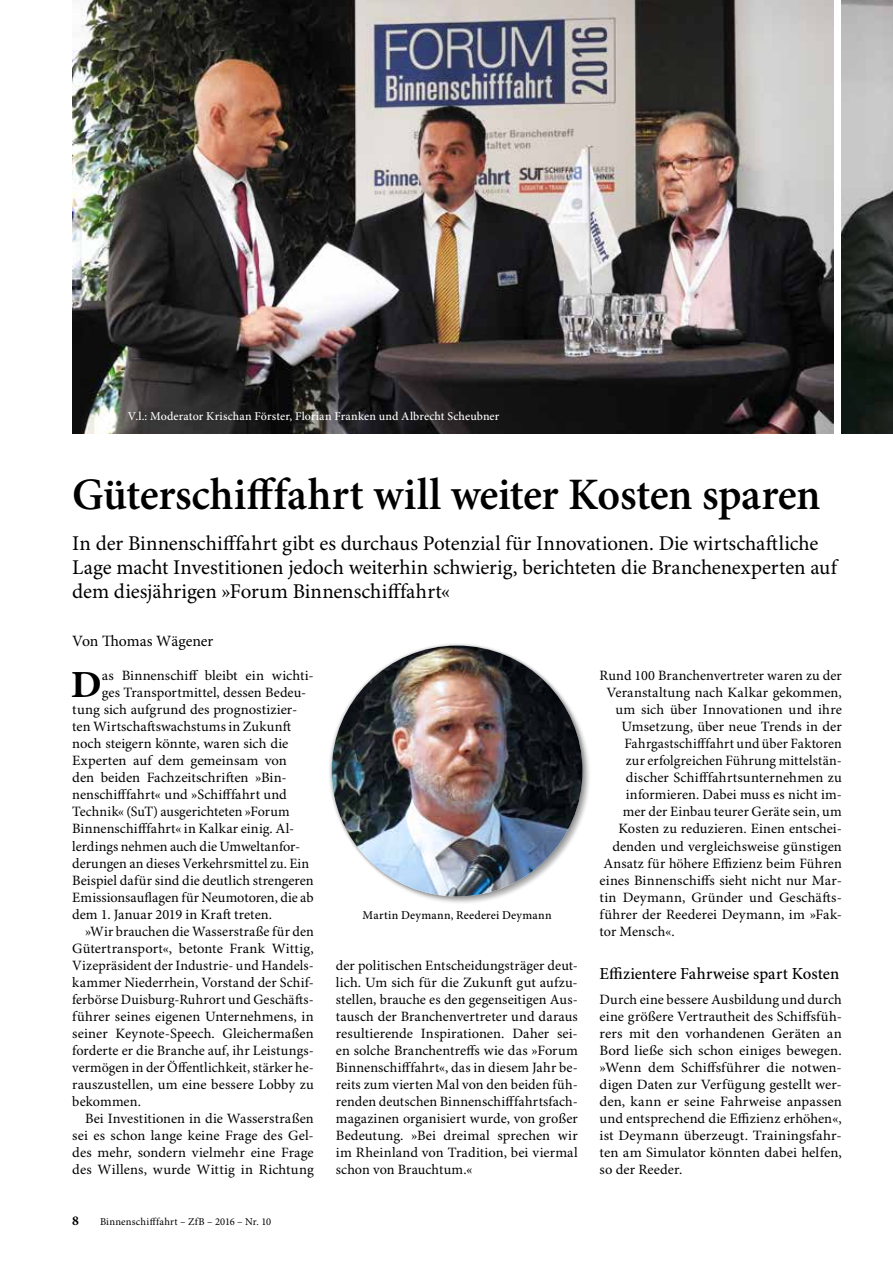
<style>
.page{position:relative;width:893px;height:1263px;background:#fff}
.page>*{position:absolute;margin:0;border:0;box-sizing:border-box;transform-origin:0 0}
.t1{font:600 45px "Minion Pro";letter-spacing:-.01em;color:#000}
.t2{font:700 38.4px "Minion Pro";color:#000;scale:1.06 1}
.t3{font:21px/24px "Minion Pro";letter-spacing:-.005em;color:#000}
.t4{font:500 16.8px "Minion Pro";color:#000}
.t5{font:15.75px "Minion Pro";letter-spacing:-.005em;color:#000}
.t6{font:14.25px/17px "Minion Pro";letter-spacing:.005em;color:#000;text-align:justify}
.t7{font:700 13.5px "Minion Pro";color:#000}
.t8{font:500 12px "Minion Pro";letter-spacing:.01em;color:#fff}
.t9{font:500 12px "Minion Pro";letter-spacing:.02em;color:#000}
.t10{font:10.5px "Minion Pro";letter-spacing:.02em;color:#000}
</style>
<div class="page">
<img style="left:842px;top:0;width:51px;height:434px">
<img style="left:72px;top:0;width:761px;height:434px">
<div style="left:331px;top:645px;width:260px;height:260px;background:#000;opacity:.3"></div>
<div style="left:328px;top:642px;width:258px;height:258px;background:#000;opacity:.3"></div>
<img style="left:332px;top:645px;width:251px;height:251px;border-radius:125px">
<p class="t8" style="left:128px;top:409px;width:373px">V.l.: Moderator Krischan Förster, Florian Franken und Albrecht Scheubner</p>
<h1 class="t1" style="left:72px;top:468px;width:750px">Güterschifffahrt will weiter Kosten sparen</h1>
<h3 class="t3" style="left:72px;top:532px;width:766px">In der Binnenschifffahrt gibt es durchaus Potenzial für Innovationen. Die wirtschaftliche<br>Lage macht Investitionen jedoch weiterhin schwierig, berichteten die Branchenexperten auf dem diesjährigen »Forum Binnenschifffahrt«</h3>
<p class="t5" style="left:72px;top:632px;width:143px">Von Thomas Wägener</p>
<h2 class="t2" style="left:71px;top:662px;width:31px">D</h2>
<p class="t6" style="left:102px;top:668px;width:213px">as Binnenschiff bleibt ein wichti-</p>
<p class="t6" style="left:102px;top:685px;width:206px">ges Transportmittel, dessen Bedeu-</p>
<p class="t6" style="left:72px;top:702px;width:227px">tung sich aufgrund des prognostizier-</p>
<p class="t6" style="left:72px;top:719px;width:221px">ten Wirtschaftswachstums in Zukunft</p>
<p class="t6" style="left:72px;top:736px;width:218px">noch steigern könnte, waren sich die</p>
<p class="t6" style="left:72px;top:753px;width:216px">Experten auf dem gemeinsam von</p>
<p class="t6" style="left:72px;top:770px;width:216px">den beiden Fachzeitschriften »Bin-</p>
<p class="t6" style="left:72px;top:787px;width:216px">nenschifffahrt« und »Schifffahrt und</p>
<p class="t6" style="left:72px;top:804px;width:219px">Technik« (SuT) ausgerichteten »Forum</p>
<p class="t6" style="left:72px;top:821px;width:224px">Binnenschifffahrt« in Kalkar einig. Al-</p>
<p class="t6" style="left:72px;top:838px;width:230px">lerdings nehmen auch die Umweltanfor-</p>
<p class="t6" style="left:72px;top:855px;width:239px">derungen an dieses Verkehrsmittel zu. Ein</p>
<p class="t6" style="left:72px;top:872px;width:243px">Beispiel dafür sind die deutlich strengeren</p>
<p class="t6" style="left:72px;top:889px;width:243px">Emissionsauflagen für Neumotoren, die ab</p>
<p class="t6" style="left:72px;top:906px;width:201px">dem 1. Januar 2019 in Kraft treten.</p>
<p class="t6" style="left:85px;top:923px;width:230px">»Wir brauchen die Wasserstraße für den</p>
<p class="t6" style="left:72px;top:940px;width:243px">Gütertransport«, betonte Frank Wittig,</p>
<p class="t6" style="left:72px;top:957px;width:243px">Vizepräsident der Industrie- und Handels-</p>
<p class="t6" style="left:72px;top:974px;width:243px">kammer Niederrhein, Vorstand der Schif-</p>
<p class="t6" style="left:72px;top:991px;width:243px">ferbörse Duisburg-Ruhrort und Geschäfts-</p>
<p class="t6" style="left:72px;top:1008px;width:243px">führer seines eigenen Unternehmens, in</p>
<p class="t6" style="left:72px;top:1025px;width:243px">seiner Keynote-Speech. Gleichermaßen</p>
<p class="t6" style="left:72px;top:1042px;width:243px">forderte er die Branche auf, ihr Leistungs-</p>
<p class="t6" style="left:72px;top:1059px;width:243px">vermögen in der Öffentlichkeit, stärker he-</p>
<p class="t6" style="left:72px;top:1076px;width:243px">rauszustellen, um eine bessere Lobby zu</p>
<p class="t6" style="left:72px;top:1093px;width:70px">bekommen.</p>
<p class="t6" style="left:85px;top:1110px;width:230px">Bei Investitionen in die Wasserstraßen</p>
<p class="t6" style="left:72px;top:1127px;width:243px">sei es schon lange keine Frage des Gel-</p>
<p class="t6" style="left:72px;top:1144px;width:243px">des mehr, sondern vielmehr eine Frage</p>
<p class="t6" style="left:72px;top:1161px;width:243px">des Willens, wurde Wittig in Richtung</p>
<p class="t7" style="left:72px;top:1212px;width:8px">8</p>
<p class="t10" style="left:100px;top:1215px;width:173px">Binnenschifffahrt – ZfB – 2016 – Nr. 10</p>
<p class="t9" style="left:363px;top:908px;width:191px">Martin Deymann, Reederei Deymann</p>
<p class="t6" style="left:336px;top:957px;width:243px">der politischen Entscheidungsträger deut&shy;lich. Um sich für die Zukunft gut aufzu&shy;stellen, brauche es den gegenseitigen Aus&shy;tausch der Branchenvertreter und daraus resultierende Inspirationen. Daher sei&shy;en solche Branchentreffs wie das »Forum Binnenschifffahrt«, das in diesem Jahr be&shy;reits zum vierten Mal von den beiden füh&shy;renden deutschen Binnenschifffahrtsfach&shy;magazinen organisiert wurde, von großer Bedeutung. »Bei dreimal sprechen wir im Rheinland von Tradition, bei viermal schon von Brauchtum.«</p>
<p class="t6" style="left:600px;top:668px;width:244px">Rund 100 Branchenvertreter waren zu der</p>
<p class="t6" style="left:606px;top:685px;width:237px">Veranstaltung nach Kalkar gekommen,</p>
<p class="t6" style="left:615px;top:702px;width:228px">um sich über Innovationen und ihre</p>
<p class="t6" style="left:621px;top:719px;width:222px">Umsetzung, über neue Trends in der</p>
<p class="t6" style="left:624px;top:736px;width:219px">Fahrgastschifffahrt und über Faktoren</p>
<p class="t6" style="left:626px;top:753px;width:218px">zur erfolgreichen Führung mittelstän-</p>
<p class="t6" style="left:626px;top:770px;width:217px">discher Schifffahrtsunternehmen zu</p>
<p class="t6" style="left:626px;top:787px;width:218px">informieren. Dabei muss es nicht im-</p>
<p class="t6" style="left:623px;top:804px;width:220px">mer der Einbau teurer Geräte sein, um</p>
<p class="t6" style="left:618px;top:821px;width:225px">Kosten zu reduzieren. Einen entschei-</p>
<p class="t6" style="left:612px;top:838px;width:231px">denden und vergleichsweise günstigen</p>
<p class="t6" style="left:603px;top:855px;width:240px">Ansatz für höhere Effizienz beim Führen</p>
<p class="t6" style="left:600px;top:872px;width:244px">eines Binnenschiffs sieht nicht nur Mar-</p>
<p class="t6" style="left:600px;top:889px;width:244px">tin Deymann, Gründer und Geschäfts-</p>
<p class="t6" style="left:600px;top:906px;width:244px">führer der Reederei Deymann, im »Fak-</p>
<p class="t6" style="left:600px;top:923px;width:77px">tor Mensch«.</p>
<p class="t4" style="left:600px;top:963px;width:241px">Effizientere Fahrweise spart Kosten</p>
<p class="t6" style="left:600px;top:991px;width:244px">Durch eine bessere Ausbildung und durch eine größere Vertrautheit des Schiffsfüh&shy;rers mit den vorhandenen Geräten an Bord ließe sich schon einiges bewegen. »Wenn dem Schiffsführer die notwen&shy;digen Daten zur Verfügung gestellt wer&shy;den, kann er seine Fahrweise anpassen und entsprechend die Effizienz erhöhen«, ist Deymann überzeugt. Trainingsfahr&shy;ten am Simulator könnten dabei helfen, so der Reeder.</p>
</div>
